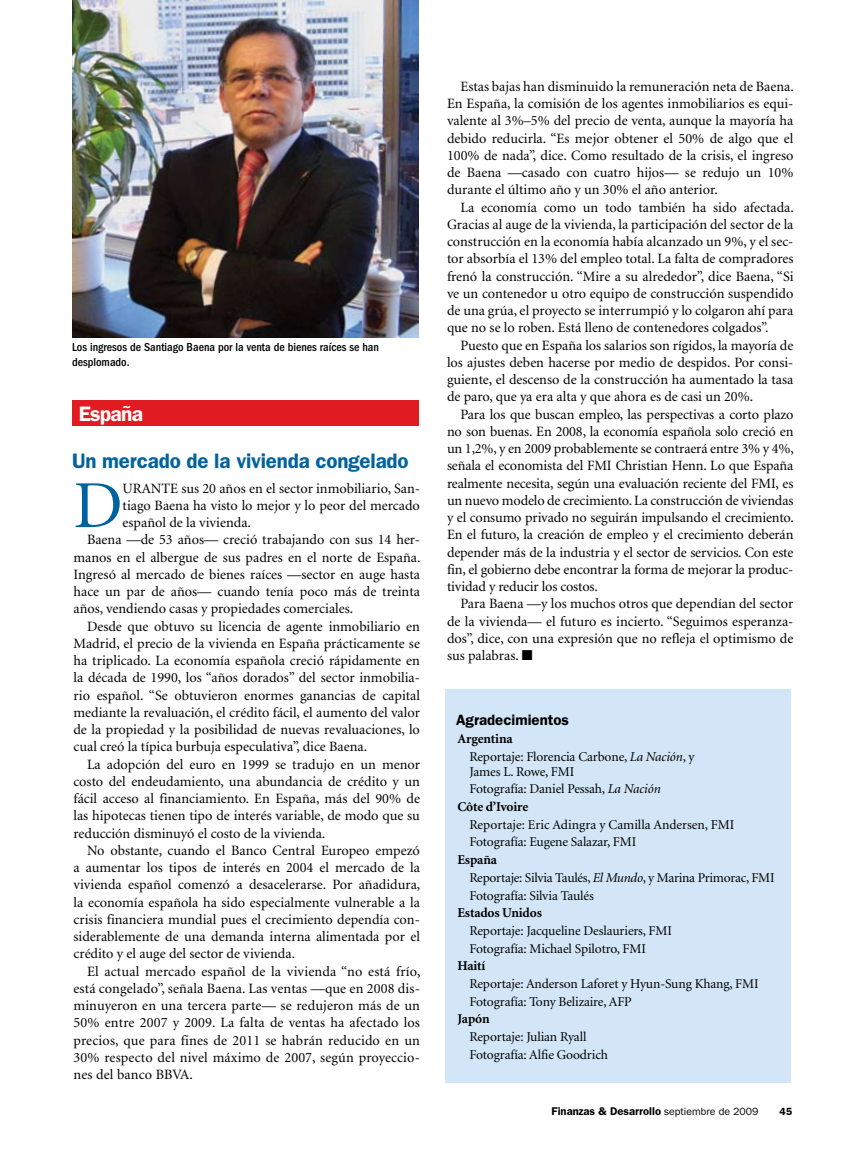
<style>
.page{position:relative;width:864px;height:1161px;background:#fff}
.page>*{position:absolute;margin:0;border:0;box-sizing:border-box;transform-origin:0 0}
.t1{font:67.35px "Minion";color:#00639e}
.t2{font:600 21px "Franklin Gothic";letter-spacing:-.01em;color:#00639e}
.t3{font:600 21px "Franklin Gothic";letter-spacing:-.035em;color:#fff}
.t4{font:600 15px "Franklin Gothic";color:#000}
.t5{font:14.25px/17.2px "Minion";color:#000;text-align:justify}
.t6{font:13.5px/17.7px "Minion";letter-spacing:-.01em;color:#000}
.t7{font:700 13.5px "Minion";letter-spacing:-.01em;color:#000}
.t8{font:500 condensed 12px/15px "Franklin Gothic";color:#000}
.t9{font:600 11.25px "Franklin Gothic";color:#000}
.t10{font:600 10.5px "Franklin Gothic";color:#000}
.s1{font-weight:700}
.s2{font-style:italic}
.s3{font-weight:400;font-size:10.5px}
</style>
<div class="page">
<img style="left:72px;top:0;width:346px;height:338px">
<div style="left:72px;top:400px;width:346px;height:26px;background:#e01b22"></div>
<div style="left:446px;top:690px;width:345px;height:393px;background:#d3e6f7"></div>
<p class="t8" style="left:72px;top:340px;width:308px">Los ingresos de Santiago Baena por la venta de bienes raíces se han desplomado.</p>
<h2 class="t3" style="left:79px;top:401px;width:66px">España</h2>
<h2 class="t2" style="left:72px;top:449px;width:338px">Un mercado de la vivienda congelado</h2>
<h1 class="t1" style="left:74px;top:472px;width:51px">D</h1>
<p class="t5" style="left:123px;top:480px;width:11px">urante</p>
<p class="t5" style="left:181px;top:480px;width:240px">sus 20 años en el sector inmobiliario, San-</p>
<p class="t5" style="left:123px;top:497px;width:299px">tiago Baena ha visto lo mejor y lo peor del mercado</p>
<p class="t5" style="left:123px;top:515px;width:130px">español de la vivienda.</p>
<p class="t5" style="left:87px;top:532px;width:335px">Baena —de 53 años— creció trabajando con sus 14 her-</p>
<p class="t5" style="left:74px;top:549px;width:348px">manos en el albergue de sus padres en el norte de España.</p>
<p class="t5" style="left:74px;top:566px;width:348px">Ingresó al mercado de bienes raíces —sector en auge hasta</p>
<p class="t5" style="left:74px;top:584px;width:348px">hace un par de años— cuando tenía poco más de treinta</p>
<p class="t5" style="left:74px;top:601px;width:281px">años, vendiendo casas y propiedades comerciales.</p>
<p class="t5" style="left:87px;top:618px;width:334px">Desde que obtuvo su licencia de agente inmobiliario en</p>
<p class="t5" style="left:74px;top:635px;width:348px">Madrid, el precio de la vivienda en España prácticamente se</p>
<p class="t5" style="left:74px;top:653px;width:348px">ha triplicado. La economía española creció rápidamente en</p>
<p class="t5" style="left:74px;top:670px;width:348px">la década de 1990, los “años dorados” del sector inmobilia-</p>
<p class="t5" style="left:73px;top:687px;width:348px">rio español. “Se obtuvieron enormes ganancias de capital</p>
<p class="t5" style="left:74px;top:704px;width:348px">mediante la revaluación, el crédito fácil, el aumento del valor</p>
<p class="t5" style="left:74px;top:722px;width:348px">de la propiedad y la posibilidad de nuevas revaluaciones, lo</p>
<p class="t5" style="left:74px;top:739px;width:295px">cual creó la típica burbuja especulativa”, dice Baena.</p>
<p class="t5" style="left:87px;top:756px;width:335px">La adopción del euro en 1999 se tradujo en un menor</p>
<p class="t5" style="left:74px;top:773px;width:348px">costo del endeudamiento, una abundancia de crédito y un</p>
<p class="t5" style="left:74px;top:791px;width:348px">fácil acceso al financiamiento. En España, más del 90% de</p>
<p class="t5" style="left:74px;top:808px;width:348px">las hipotecas tienen tipo de interés variable, de modo que su</p>
<p class="t5" style="left:74px;top:825px;width:253px">reducción disminuyó el costo de la vivienda.</p>
<p class="t5" style="left:87px;top:842px;width:334px">No obstante, cuando el Banco Central Europeo empezó</p>
<p class="t5" style="left:74px;top:860px;width:348px">a aumentar los tipos de interés en 2004 el mercado de la</p>
<p class="t5" style="left:74px;top:877px;width:348px">vivienda español comenzó a desacelerarse. Por añadidura,</p>
<p class="t5" style="left:74px;top:894px;width:348px">la economía española ha sido especialmente vulnerable a la</p>
<p class="t5" style="left:74px;top:911px;width:348px">crisis financiera mundial pues el crecimiento dependía con-</p>
<p class="t5" style="left:74px;top:929px;width:348px">siderablemente de una demanda interna alimentada por el</p>
<p class="t5" style="left:74px;top:946px;width:223px">crédito y el auge del sector de vivienda.</p>
<p class="t5" style="left:87px;top:963px;width:335px">El actual mercado español de la vivienda “no está frío,</p>
<p class="t5" style="left:74px;top:980px;width:348px">está congelado”, señala Baena. Las ventas —que en 2008 dis-</p>
<p class="t5" style="left:74px;top:998px;width:348px">minuyeron en una tercera parte— se redujeron más de un</p>
<p class="t5" style="left:74px;top:1015px;width:348px">50% entre 2007 y 2009. La falta de ventas ha afectado los</p>
<p class="t5" style="left:74px;top:1032px;width:348px">precios, que para fines de 2011 se habrán reducido en un</p>
<p class="t5" style="left:74px;top:1049px;width:348px">30% respecto del nivel máximo de 2007, según proyeccio-</p>
<p class="t5" style="left:74px;top:1067px;width:121px">nes del banco BBVA.</p>
<p class="t5" style="left:447px;top:78px;width:348px;text-indent:14px">Estas bajas han disminuido la remuneración neta de Baena.<br>En España, la comisión de los agentes inmobiliarios es equi&shy;valente al 3%–5% del precio de venta, aunque la mayoría ha debido reducirla. “Es mejor obtener el 50% de algo que el 100% de nada”, dice. Como resultado de la crisis, el ingreso de Baena —casado con cuatro hijos— se redujo un 10% durante el último año y un 30% el año anterior.</p>
<p class="t5" style="left:447px;top:199px;width:348px;text-indent:14px">La economía como un todo también ha sido afectada.<br>Gracias al auge de la vivienda, la participación del sector de la construcción en la economía había alcanzado un 9%, y el sec&shy;tor absorbía el 13% del empleo total. La falta de compradores frenó la construcción. “Mire a su alrededor”, dice Baena, “Si ve un contenedor u otro equipo de construcción suspendido de una grúa, el proyecto se interrumpió y lo colgaron ahí para que no se lo roben. Está lleno de contenedores colgados”.</p>
<p class="t5" style="left:447px;top:337px;width:348px;text-indent:14px">Puesto que en España los salarios son rígidos, la mayoría de los ajustes deben hacerse por medio de despidos. Por consi&shy;guiente, el descenso de la construcción ha aumentado la tasa de paro, que ya era alta y que ahora es de casi un 20%.</p>
<p class="t5" style="left:447px;top:406px;width:348px;text-indent:14px">Para los que buscan empleo, las perspectivas a corto plazo no son buenas. En 2008, la economía española solo creció en un 1,2%, y en 2009 probablemente se contraerá entre 3% y 4%, señala el economista del FMI Christian Henn. Lo que España realmente necesita, según una evaluación reciente del FMI, es un nuevo modelo de crecimiento. La construcción de viviendas y el consumo privado no seguirán impulsando el crecimiento.<br>En el futuro, la creación de empleo y el crecimiento deberán depender más de la industria y el sector de servicios. Con este fin, el gobierno debe encontrar la forma de mejorar la produc&shy;tividad y reducir los costos.</p>
<p class="t5" style="left:447px;top:596px;width:348px;text-indent:14px">Para Baena —y los muchos otros que dependían del sector de la vivienda— el futuro es incierto. “Seguimos esperanza&shy;dos”, dice, con una expresión que no refleja el optimismo de sus palabras. ■</p>
<p class="t4" style="left:456px;top:711px;width:115px">Agradecimientos</p>
<p class="t6" style="left:470px;top:730px;width:227px;text-indent:-12px"><span class="s1">Argentina<br></span>Reportaje: Florencia Carbone, <span class="s2">La Nación</span>, y</p>
<p class="t6" style="left:469px;top:763px;width:106px">James L. Rowe, FMI</p>
<p class="t6" style="left:469px;top:781px;width:193px">Fotografía: Daniel Pessah, <span class="s2">La Nación</span></p>
<p class="t7" style="left:458px;top:800px;width:72px">Côte d’Ivoire</p>
<p class="t6" style="left:470px;top:816px;width:266px">Reportaje: Eric Adingra y Camilla Andersen, FMI<br>Fotografía: Eugene Salazar, FMI</p>
<p class="t6" style="left:469px;top:852px;width:307px;text-indent:-12px"><span class="s1">España<br></span>Reportaje: Silvia Taulés, <span class="s2">El Mundo</span>, y Marina Primorac, FMI<br>Fotografía: Silvia Taulés</p>
<p class="t7" style="left:458px;top:906px;width:86px">Estados Unidos</p>
<p class="t6" style="left:470px;top:922px;width:204px">Reportaje: Jacqueline Deslauriers, FMI<br>Fotografía: Michael Spilotro, FMI</p>
<p class="t7" style="left:458px;top:959px;width:30px">Haití</p>
<p class="t6" style="left:470px;top:975px;width:291px">Reportaje: Anderson Laforet y Hyun-Sung Khang, FMI<br>Fotografía: Tony Belizaire, AFP</p>
<p class="t7" style="left:458px;top:1012px;width:34px">Japón</p>
<p class="t6" style="left:470px;top:1029px;width:140px">Reportaje: Julian Ryall<br>Fotografía: Alfie Goodrich</p>
<p class="t9" style="left:552px;top:1105px;width:208px">Finanzas &amp; Desarrollo <span class="s3">septiembre de 2009</span></p>
<p class="t10" style="left:779px;top:1106px;width:14px">45</p>
</div>
